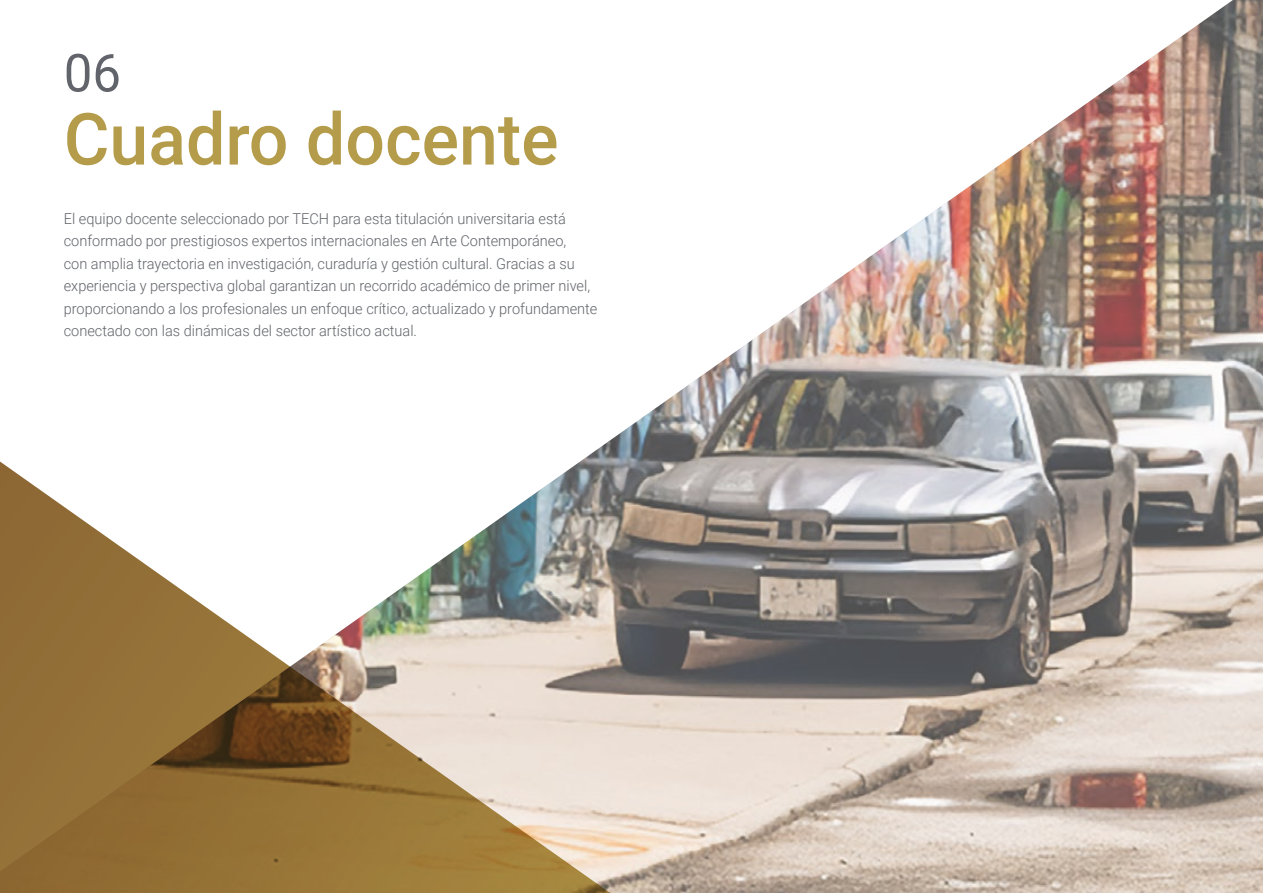
<style>
.page{position:relative;width:1263px;height:893px;background:#fff}
.page>*{position:absolute;margin:0;border:0;box-sizing:border-box;transform-origin:0 0}
.t1{font:500 72px "Roboto";color:#b49c4b}
.t2{font:52.5px "Roboto";color:#61646a}
.t3{font:300 15px/22.5px "Roboto";color:#61646a}
</style>
<div class="page">
<img style="left:602px;top:0;width:661px;height:893px">
<svg style="left:0;top:446px;width:640px;height:447px"></svg>
<h2 class="t2" style="left:64px;top:36px;width:59px">06</h2>
<h1 class="t1" style="left:64px;top:89px;width:496px">Cuadro docente</h1>
<p class="t3" style="left:64px;top:207px;width:535px">El equipo docente seleccionado por TECH para esta titulación universitaria está conformado por prestigiosos expertos internacionales en Arte Contemporáneo,<br>con amplia trayectoria en investigación, curaduría y gestión cultural. Gracias a su experiencia y perspectiva global garantizan un recorrido académico de primer nivel, proporcionando a los profesionales un enfoque crítico, actualizado y profundamente conectado con las dinámicas del sector artístico actual.</p>
</div>
